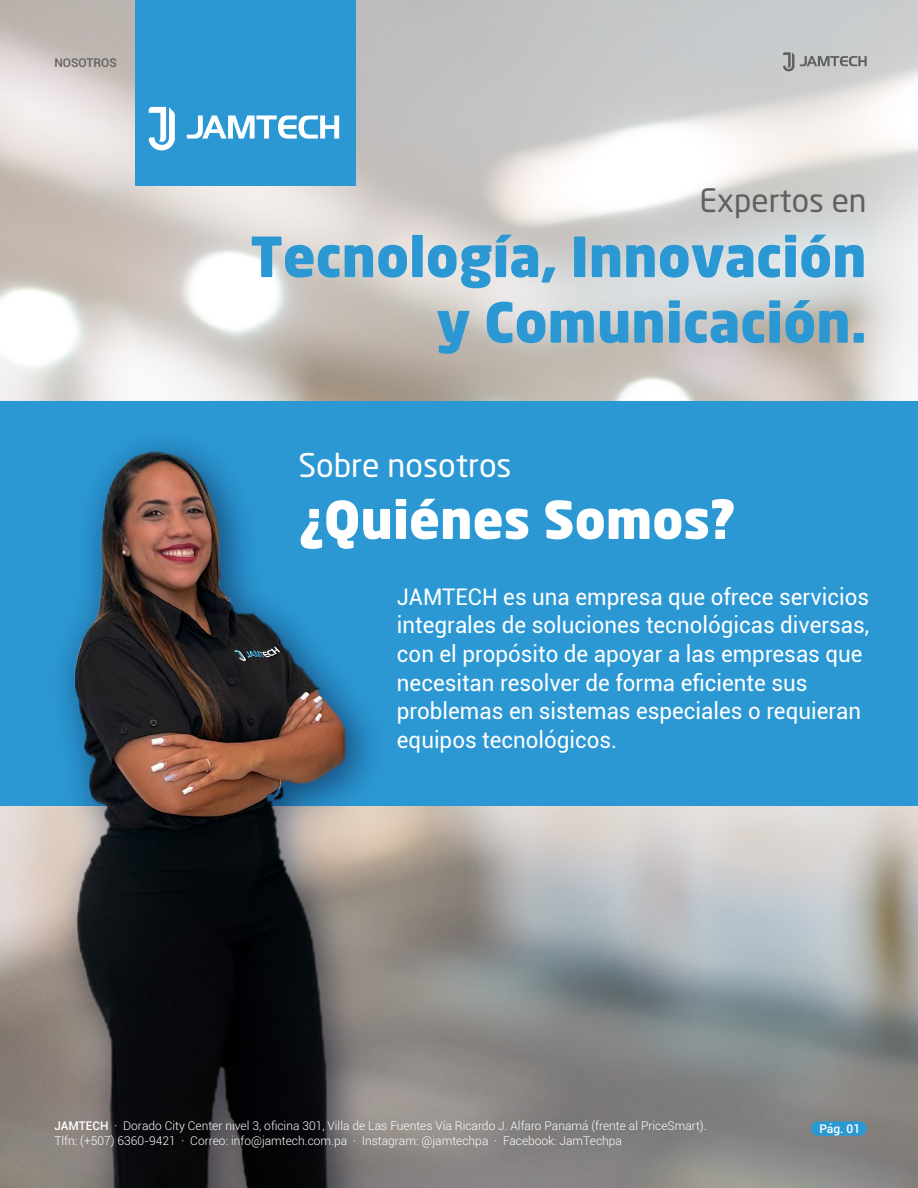
<style>
.page{position:relative;width:918px;height:1188px;background:#fff}
.page>*{position:absolute;margin:0;border:0;box-sizing:border-box;transform-origin:0 0}
.t1{font:900 54.68px/65.6px "Neo Sans Std";color:#2b98d4;text-align:right}
.t2{font:900 51.6px "Neo Sans Std";color:#fff}
.t3{font:32.25px "Neo Sans Std";color:#fff}
.t4{font:31.8px "Neo Sans Std";color:#606060}
.t5{font:22.88px/28.7px "Roboto";color:#fff}
.t6{font:300 12px "Roboto";color:#fff}
.t7{font:500 12px "Roboto";color:#606060}
.t8{font:500 12px "Roboto";color:#fff}
.s1{font-weight:500}
</style>
<div class="page">
<img style="left:0;top:0;width:918px;height:1188px">
<div style="left:0;top:401px;width:918px;height:404px;background:#2b98d4"></div>
<div style="left:135px;top:0;width:221px;height:185px;background:#2b98d4"></div>
<svg style="left:187px;top:115px;width:152px;height:24px"></svg>
<svg style="left:148px;top:107px;width:27px;height:44px"></svg>
<img style="left:0;top:442px;width:532px;height:746px">
<div style="left:811px;top:1121px;width:56px;height:15px;background:#2b98d4;border-radius:7px"></div>
<svg style="left:800px;top:56px;width:67px;height:10px"></svg>
<svg style="left:783px;top:52px;width:11px;height:20px"></svg>
<p class="t7" style="left:54px;top:54px;width:64px">NOSOTROS</p>
<h3 class="t4" style="left:699px;top:181px;width:169px">Expertos en</h3>
<h1 class="t1" style="left:250px;top:222px;width:618px">Tecnología, Innovación y Comunicación.</h1>
<h3 class="t3" style="left:299px;top:445px;width:215px">Sobre nosotros</h3>
<h2 class="t2" style="left:299px;top:486px;width:438px">¿Quiénes Somos?</h2>
<p class="t5" style="left:397px;top:581px;width:474px">JAMTECH es una empresa que ofrece servicios integrales de soluciones tecnológicas diversas, con el propósito de apoyar a las empresas que necesitan resolver de forma eficiente sus problemas en sistemas especiales o requieran equipos tecnológicos.</p>
<p class="t6" style="left:54px;top:1117px;width:654px"><span class="s1">JAMTECH</span> · Dorado City Center nivel 3, oficina 301, Villa de Las Fuentes Vía Ricardo J. Alfaro Panamá (frente al PriceSmart).</p>
<p class="t8" style="left:819px;top:1120px;width:42px">Pág. 01</p>
<p class="t6" style="left:54px;top:1132px;width:569px">Tlfn: (+507) 6360-9421 · Correo: info@jamtech.com.pa · Instagram: @jamtechpa · Facebook: JamTechpa</p>
</div>
